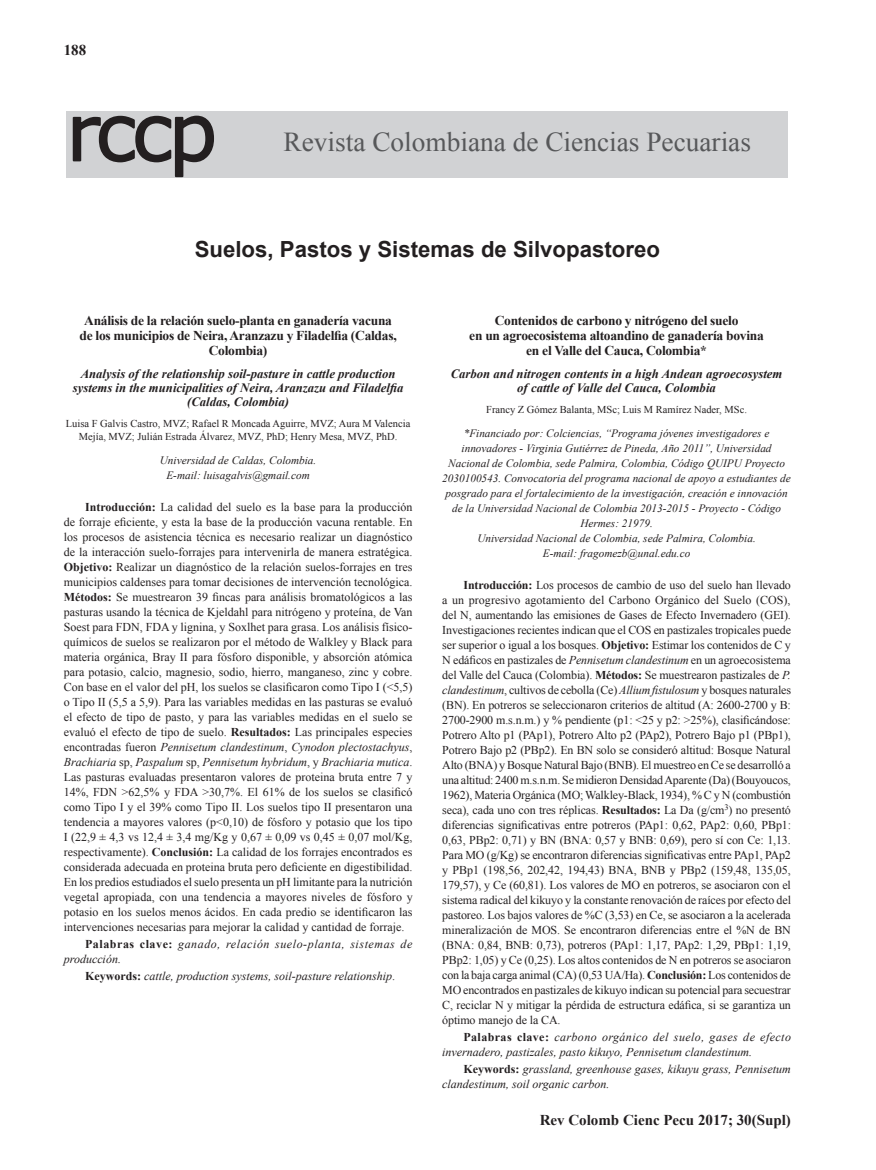
<style>
.page{position:relative;width:876px;height:1170px;background:#fff}
.page>*{position:absolute;margin:0;border:0;box-sizing:border-box;transform-origin:0 0}
.t1{font:27.3px "Times New Roman";color:#57585a}
.t2{font:700 22.2px "Arial";color:#231f20}
.t3{font:700 15px "Times New Roman";color:#231f20}
.t4{font:700 13.5px/15px "Times New Roman";letter-spacing:-.02em;color:#231f20;text-align:center}
.t5{font:italic 700 12.75px/14.2px "Times New Roman";color:#231f20;text-align:center}
.t6{font:12px/15px "Times New Roman";letter-spacing:-.005em;color:#231f20}
.t7{font:italic 12px/15px "Times New Roman";color:#231f20}
.t8{font:italic 12px/15px "Times New Roman";letter-spacing:.045em;color:#231f20}
.t9{font:italic 11.25px/15px "Times New Roman";color:#231f20;text-align:center}
.t10{font:10.5px/12.6px "Times New Roman";color:#231f20;text-align:center}
.s1{font-weight:700}
.s2{font-style:italic}
.s3{font-weight:700;font-style:normal}
.s4{font-style:normal}
</style>
<div class="page">
<div style="left:66px;top:111px;width:722px;height:66px;background:#d1d2d4"></div>
<svg style="left:72px;top:115px;width:143px;height:63px"></svg>
<p class="t3" style="left:64px;top:39px;width:24px">188</p>
<h1 class="t1" style="left:284px;top:124px;width:469px">Revista Colombiana de Ciencias Pecuarias</h1>
<h2 class="t2" style="left:195px;top:233px;width:467px">Suelos, Pastos y Sistemas de Silvopastoreo</h2>
<p class="t4" style="left:80px;top:312px;width:319px">Análisis de la relación suelo-planta en ganadería vacuna de los municipios de Neira, Aranzazu y Filadelfia (Caldas,<br>Colombia)</p>
<p class="t5" style="left:73px;top:366px;width:332px">Analysis of the relationship soil-pasture in cattle production systems in the municipalities of Neira, Aranzazu and Filadelfia (Caldas, Colombia)</p>
<p class="t10" style="left:66px;top:417px;width:346px">Luisa F Galvis Castro, MVZ; Rafael R Moncada Aguirre, MVZ; Aura M Valencia<br>Mejía, MVZ; Julián Estrada Álvarez, MVZ, PhD; Henry Mesa, MVZ, PhD.</p>
<p class="t9" style="left:160px;top:452px;width:156px">Universidad de Caldas, Colombia.<br>E-mail: luisagalvis@gmail.com</p>
<p class="t6" style="left:64px;top:499px;width:350px;text-indent:21px"><span class="s1">Introducción:</span> La calidad del suelo es la base para la producción de forraje eficiente, y esta la base de la producción vacuna rentable. En los procesos de asistencia técnica es necesario realizar un diagnóstico de la interacción suelo-forrajes para intervenirla de manera estratégica.<br><span class="s1">Objetivo:</span> Realizar un diagnóstico de la relación suelos-forrajes en tres municipios caldenses para tomar decisiones de intervención tecnológica.<br><span class="s1">Métodos:</span> Se muestrearon 39 fincas para análisis bromatológicos a las pasturas usando la técnica de Kjeldahl para nitrógeno y proteína, de Van Soest para FDN, FDA y lignina, y Soxlhet para grasa. Los análisis físico&shy;químicos de suelos se realizaron por el método de Walkley y Black para materia orgánica, Bray II para fósforo disponible, y absorción atómica para potasio, calcio, magnesio, sodio, hierro, manganeso, zinc y cobre.<br>Con base en el valor del pH, los suelos se clasificaron como Tipo I (&lt;5,5) o Tipo II (5,5 a 5,9). Para las variables medidas en las pasturas se evaluó el efecto de tipo de pasto, y para las variables medidas en el suelo se evaluó el efecto de tipo de suelo. <span class="s1">Resultados:</span> Las principales especies encontradas fueron <span class="s2">Pennisetum clandestinum</span>, <span class="s2">Cynodon plectostachyus</span>, <span class="s2">Brachiaria</span> sp, <span class="s2">Paspalum</span> sp, <span class="s2">Pennisetum hybridum</span>, y <span class="s2">Brachiaria mutica</span>.<br>Las pasturas evaluadas presentaron valores de proteina bruta entre 7 y 14%, FDN &gt;62,5% y FDA &gt;30,7%. El 61% de los suelos se clasificó como Tipo I y el 39% como Tipo II. Los suelos tipo II presentaron una tendencia a mayores valores (p&lt;0,10) de fósforo y potasio que los tipo I (22,9 ± 4,3 vs 12,4 ± 3,4 mg/Kg y 0,67 ± 0,09 vs 0,45 ± 0,07 mol/Kg, respectivamente). <span class="s1">Conclusión:</span> La calidad de los forrajes encontrados es considerada adecuada en proteina bruta pero deficiente en digestibilidad.<br>En los predios estudiados el suelo presenta un pH limitante para la nutrición vegetal apropiada, con una tendencia a mayores niveles de fósforo y potasio en los suelos menos ácidos. En cada predio se identificaron las intervenciones necesarias para mejorar la calidad y cantidad de forraje.</p>
<p class="t8" style="left:64px;top:936px;width:350px;text-indent:21px"><span class="s3">Palabras clave:</span> ganado, relación suelo-planta, sistemas de producción.</p>
<p class="t7" style="left:85px;top:968px;width:310px"><span class="s3">Keywords:</span> cattle, production systems, soil-pasture relationship<span class="s4">.</span></p>
<p class="t4" style="left:469px;top:312px;width:296px">Contenidos de carbono y nitrógeno del suelo<br>en un agroecosistema altoandino de ganadería bovina en el Valle del Cauca, Colombia*</p>
<p class="t5" style="left:451px;top:366px;width:333px">Carbon and nitrogen contents in a high Andean agroecosystem of cattle of Valle del Cauca, Colombia</p>
<p class="t10" style="left:486px;top:403px;width:261px">Francy Z Gómez Balanta, MSc; Luis M Ramírez Nader, MSc.</p>
<p class="t9" style="left:442px;top:425px;width:350px">*Financiado por: Colciencias, “Programa jóvenes investigadores e innovadores - Virginia Gutiérrez de Pineda, Año 2011”, Universidad Nacional de Colombia, sede Palmira, Colombia, Código QUIPU Proyecto 2030100543. Convocatoria del programa nacional de apoyo a estudiantes de posgrado para el fortalecimiento de la investigación, creación e innovación de la Universidad Nacional de Colombia 2013-2015 - Proyecto - Código Hermes: 21979.<br>Universidad Nacional de Colombia, sede Palmira, Colombia.<br>E-mail: fragomezb@unal.edu.co</p>
<p class="t6" style="left:442px;top:577px;width:350px;text-indent:21px"><span class="s1">Introducción:</span> Los procesos de cambio de uso del suelo han llevado a un progresivo agotamiento del Carbono Orgánico del Suelo (COS), del N, aumentando las emisiones de Gases de Efecto Invernadero (GEI).<br>Investigaciones recientes indican que el COS en pastizales tropicales puede ser superior o igual a los bosques. <span class="s1">Objetivo:</span> Estimar los contenidos de C y N edáficos en pastizales de <span class="s2">Pennisetum clandestinum</span> en un agroecosistema del Valle del Cauca (Colombia). <span class="s1">Métodos:</span> Se muestrearon pastizales de <span class="s2">P. clandestinum</span>, cultivos de cebolla (Ce) <span class="s2">Allium fistulosum</span> y bosques naturales (BN). En potreros se seleccionaron criterios de altitud (A: 2600-2700 y B:<br>2700-2900 m.s.n.m.) y % pendiente (p1: &lt;25 y p2: &gt;25%), clasificándose:<br>Potrero Alto p1 (PAp1), Potrero Alto p2 (PAp2), Potrero Bajo p1 (PBp1), Potrero Bajo p2 (PBp2). En BN solo se consideró altitud: Bosque Natural Alto (BNA) y Bosque Natural Bajo (BNB). El muestreo en Ce se desarrolló a una altitud: 2400 m.s.n.m. Se midieron Densidad Aparente (Da) (Bouyoucos, 1962), Materia Orgánica (MO; Walkley-Black, 1934), % C y N (combustión seca), cada uno con tres réplicas. <span class="s1">Resultados:</span> La Da (g/cm<sup>3</sup>) no presentó diferencias significativas entre potreros (PAp1: 0,62, PAp2: 0,60, PBp1:<br>0,63, PBp2: 0,71) y BN (BNA: 0,57 y BNB: 0,69), pero sí con Ce: 1,13.<br>Para MO (g/Kg) se encontraron diferencias significativas entre PAp1, PAp2 y PBp1 (198,56, 202,42, 194,43) BNA, BNB y PBp2 (159,48, 135,05, 179,57), y Ce (60,81). Los valores de MO en potreros, se asociaron con el sistema radical del kikuyo y la constante renovación de raíces por efecto del pastoreo. Los bajos valores de %C (3,53) en Ce, se asociaron a la acelerada mineralización de MOS. Se encontraron diferencias entre el %N de BN (BNA: 0,84, BNB: 0,73), potreros (PAp1: 1,17, PAp2: 1,29, PBp1: 1,19, PBp2: 1,05) y Ce (0,25). Los altos contenidos de N en potreros se asociaron con la baja carga animal (CA) (0,53 UA/Ha). <span class="s1">Conclusión:</span> Los contenidos de MO encontrados en pastizales de kikuyo indican su potencial para secuestrar C, reciclar N y mitigar la pérdida de estructura edáfica, si se garantiza un óptimo manejo de la CA.</p>
<p class="t7" style="left:442px;top:1029px;width:350px;text-indent:21px"><span class="s3">Palabras clave:</span> carbono orgánico del suelo, gases de efecto invernadero, pastizales, pasto kikuyo, Pennisetum clandestinum.</p>
<p class="t7" style="left:442px;top:1061px;width:350px;text-indent:21px"><span class="s3">Keywords:</span> grassland, greenhouse gases, kikuyu grass, Pennisetum clandestinum, soil organic carbon.</p>
<p class="t3" style="left:540px;top:1108px;width:253px">Rev Colomb Cienc Pecu 2017; 30(Supl)</p>
</div>
